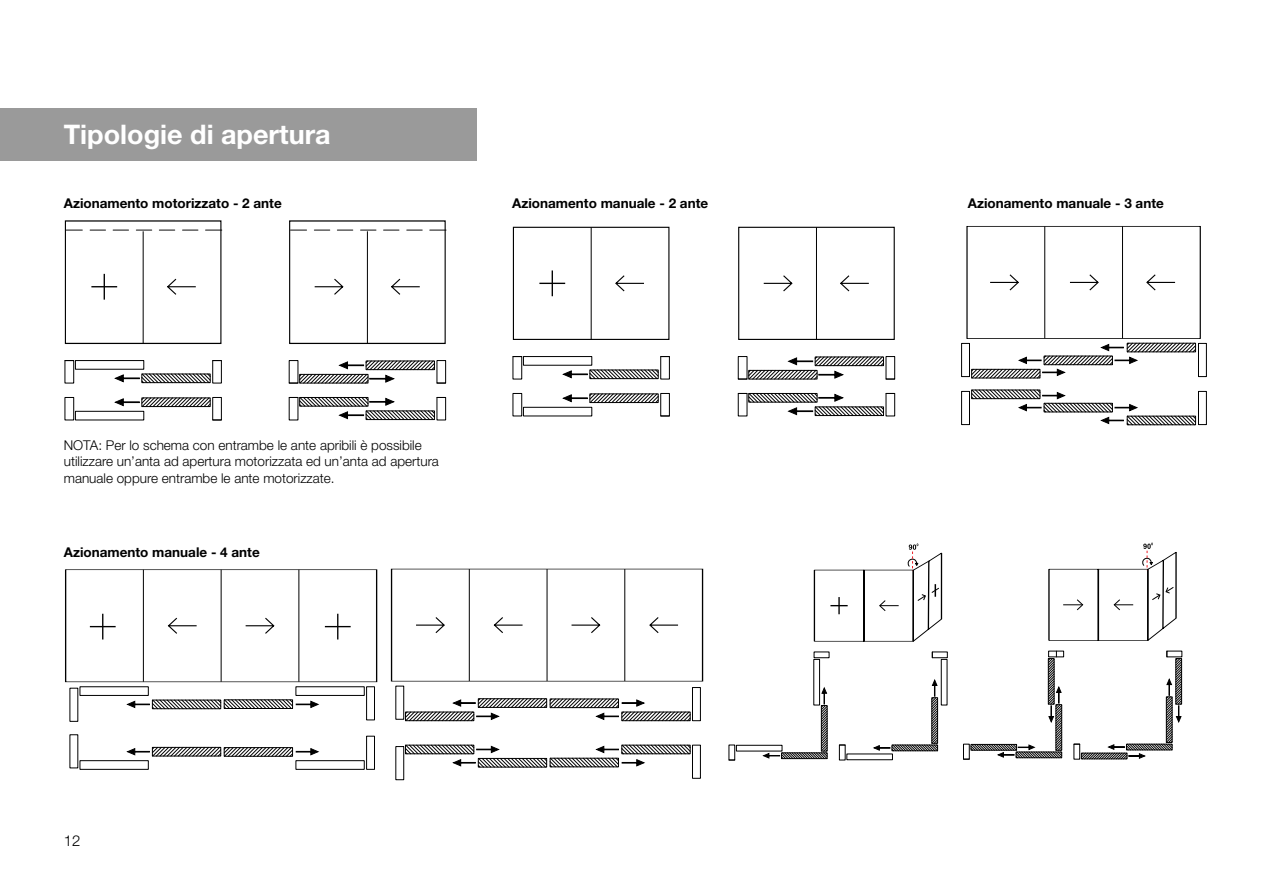
<style>
.page{position:relative;width:1263px;height:893px;background:#fff}
.page>*{position:absolute;margin:0;border:0;box-sizing:border-box;transform-origin:0 0}
.t1{font:700 27px "Helvetica Neue LT Pro";color:#fff}
.t2{font:300 15px "Helvetica Neue LT Pro";color:#000}
.t3{font:300 13.5px/16.2px "Helvetica Neue LT Pro";color:#000}
.t4{font:700 13.5px "Helvetica Neue LT Pro";color:#000}
</style>
<div class="page">
<div style="left:0;top:108px;width:476px;height:53px;background:#9a9a9a"></div>
<div style="left:65px;top:220px;width:156px;height:124px;border:1px solid #000"></div>
<hr style="left:143px;top:231px;width:1px;height:112px;background:#000">
<svg style="left:64px;top:397px;width:158px;height:24px"></svg>
<div style="left:142px;top:398px;width:68px;height:9px;border:1px solid #000"></div>
<svg style="left:206px;top:230px;width:16px;height:1px"></svg>
<svg style="left:183px;top:230px;width:15px;height:1px"></svg>
<svg style="left:159px;top:230px;width:16px;height:1px"></svg>
<svg style="left:136px;top:230px;width:16px;height:1px"></svg>
<svg style="left:113px;top:230px;width:16px;height:1px"></svg>
<svg style="left:90px;top:230px;width:16px;height:1px"></svg>
<svg style="left:66px;top:230px;width:16px;height:1px"></svg>
<div style="left:75px;top:360px;width:69px;height:10px;border:1px solid #000"></div>
<div style="left:212px;top:360px;width:10px;height:23px;border:1px solid #000"></div>
<div style="left:65px;top:360px;width:9px;height:23px;border:1px solid #000"></div>
<svg style="left:115px;top:373px;width:96px;height:10px"></svg>
<div style="left:142px;top:374px;width:68px;height:9px;border:1px solid #000"></div>
<svg style="left:91px;top:274px;width:26px;height:26px"></svg>
<svg style="left:167px;top:278px;width:29px;height:17px"></svg>
<div style="left:289px;top:220px;width:157px;height:124px;border:1px solid #000"></div>
<hr style="left:367px;top:231px;width:1px;height:112px;background:#000">
<svg style="left:289px;top:360px;width:157px;height:24px"></svg>
<div style="left:366px;top:361px;width:69px;height:9px;border:1px solid #000"></div>
<svg style="left:430px;top:230px;width:16px;height:1px"></svg>
<svg style="left:407px;top:230px;width:15px;height:1px"></svg>
<svg style="left:384px;top:230px;width:15px;height:1px"></svg>
<svg style="left:361px;top:230px;width:15px;height:1px"></svg>
<svg style="left:337px;top:230px;width:16px;height:1px"></svg>
<svg style="left:314px;top:230px;width:16px;height:1px"></svg>
<svg style="left:290px;top:230px;width:17px;height:1px"></svg>
<svg style="left:289px;top:397px;width:157px;height:23px"></svg>
<div style="left:366px;top:411px;width:69px;height:9px;border:1px solid #000"></div>
<svg style="left:391px;top:278px;width:29px;height:17px"></svg>
<svg style="left:314px;top:278px;width:30px;height:17px"></svg>
<div style="left:513px;top:227px;width:156px;height:113px;border:1px solid #000"></div>
<hr style="left:591px;top:227px;width:1px;height:112px;background:#000">
<svg style="left:512px;top:356px;width:158px;height:61px"></svg>
<div style="left:589px;top:370px;width:69px;height:9px;border:1px solid #000"></div>
<svg style="left:539px;top:270px;width:26px;height:26px"></svg>
<svg style="left:615px;top:275px;width:29px;height:17px"></svg>
<div style="left:738px;top:227px;width:157px;height:113px;border:1px solid #000"></div>
<hr style="left:816px;top:227px;width:1px;height:112px;background:#000">
<svg style="left:738px;top:356px;width:157px;height:24px"></svg>
<div style="left:815px;top:357px;width:69px;height:9px;border:1px solid #000"></div>
<svg style="left:738px;top:393px;width:157px;height:23px"></svg>
<div style="left:815px;top:407px;width:69px;height:9px;border:1px solid #000"></div>
<svg style="left:840px;top:275px;width:29px;height:17px"></svg>
<svg style="left:763px;top:275px;width:30px;height:17px"></svg>
<hr style="left:1044px;top:226px;width:1px;height:112px;background:#000">
<div style="left:966px;top:226px;width:235px;height:113px;border:1px solid #000"></div>
<hr style="left:1122px;top:226px;width:1px;height:112px;background:#000">
<svg style="left:1146px;top:274px;width:30px;height:17px"></svg>
<svg style="left:990px;top:273px;width:109px;height:19px"></svg>
<div style="left:1198px;top:343px;width:9px;height:34px;border:1px solid #000"></div>
<div style="left:961px;top:343px;width:9px;height:34px;border:1px solid #000"></div>
<svg style="left:971px;top:343px;width:225px;height:36px"></svg>
<div style="left:1198px;top:391px;width:9px;height:34px;border:1px solid #000"></div>
<div style="left:961px;top:391px;width:9px;height:34px;border:1px solid #000"></div>
<svg style="left:971px;top:389px;width:225px;height:36px"></svg>
<hr style="left:143px;top:570px;width:1px;height:112px;background:#000">
<hr style="left:221px;top:570px;width:1px;height:112px;background:#000">
<svg style="left:167px;top:616px;width:108px;height:19px"></svg>
<div style="left:366px;top:686px;width:9px;height:34px;border:1px solid #000"></div>
<hr style="left:298px;top:570px;width:1px;height:112px;background:#000">
<div style="left:296px;top:686px;width:69px;height:10px;border:1px solid #000"></div>
<svg style="left:79px;top:686px;width:240px;height:23px"></svg>
<div style="left:366px;top:736px;width:9px;height:34px;border:1px solid #000"></div>
<div style="left:296px;top:760px;width:69px;height:10px;border:1px solid #000"></div>
<svg style="left:79px;top:747px;width:240px;height:23px"></svg>
<svg style="left:90px;top:614px;width:26px;height:25px"></svg>
<svg style="left:325px;top:614px;width:26px;height:25px"></svg>
<hr style="left:469px;top:569px;width:1px;height:112px;background:#000">
<hr style="left:547px;top:569px;width:1px;height:112px;background:#000">
<svg style="left:571px;top:617px;width:30px;height:16px"></svg>
<svg style="left:493px;top:617px;width:30px;height:16px"></svg>
<div style="left:692px;top:687px;width:9px;height:34px;border:1px solid #000"></div>
<hr style="left:624px;top:569px;width:1px;height:112px;background:#000">
<svg style="left:416px;top:617px;width:29px;height:16px"></svg>
<svg style="left:649px;top:617px;width:29px;height:16px"></svg>
<svg style="left:405px;top:698px;width:286px;height:23px"></svg>
<div style="left:692px;top:745px;width:9px;height:34px;border:1px solid #000"></div>
<svg style="left:405px;top:744px;width:286px;height:24px"></svg>
<div style="left:839px;top:745px;width:6px;height:15px;border:1px solid #000"></div>
<div style="left:941px;top:659px;width:6px;height:46px;border:1px solid #000"></div>
<svg style="left:873px;top:680px;width:65px;height:71px"></svg>
<div style="left:892px;top:745px;width:46px;height:6px;border:1px solid #000"></div>
<div style="left:736px;top:745px;width:46px;height:6px;border:1px solid #000"></div>
<div style="left:813px;top:659px;width:7px;height:46px;border:1px solid #000"></div>
<svg style="left:763px;top:687px;width:64px;height:72px"></svg>
<div style="left:781px;top:753px;width:46px;height:6px;border:1px solid #000"></div>
<svg style="left:814px;top:543px;width:128px;height:99px"></svg>
<svg style="left:1048px;top:543px;width:129px;height:98px"></svg>
<svg style="left:1074px;top:651px;width:108px;height:108px"></svg>
<div style="left:1126px;top:744px;width:46px;height:6px;border:1px solid #000"></div>
<div style="left:1048px;top:651px;width:16px;height:6px;border:1px solid #000"></div>
<svg style="left:963px;top:651px;width:99px;height:109px"></svg>
<div style="left:1016px;top:752px;width:46px;height:6px;border:1px solid #000"></div>
<h1 class="t1" style="left:64px;top:118px;width:268px">Tipologie di apertura</h1>
<p class="t4" style="left:64px;top:195px;width:219px">Azionamento motorizzato - 2 ante</p>
<p class="t4" style="left:512px;top:195px;width:197px">Azionamento manuale - 2 ante</p>
<p class="t4" style="left:968px;top:195px;width:197px">Azionamento manuale - 3 ante</p>
<p class="t3" style="left:64px;top:437px;width:377px">NOTA: Per lo schema con entrambe le ante apribili è possibile utilizzare un’anta ad apertura motorizzata ed un’anta ad apertura manuale oppure entrambe le ante motorizzate.</p>
<p class="t4" style="left:64px;top:544px;width:197px">Azionamento manuale - 4 ante</p>
<p class="t2" style="left:64px;top:831px;width:18px">12</p>
</div>
